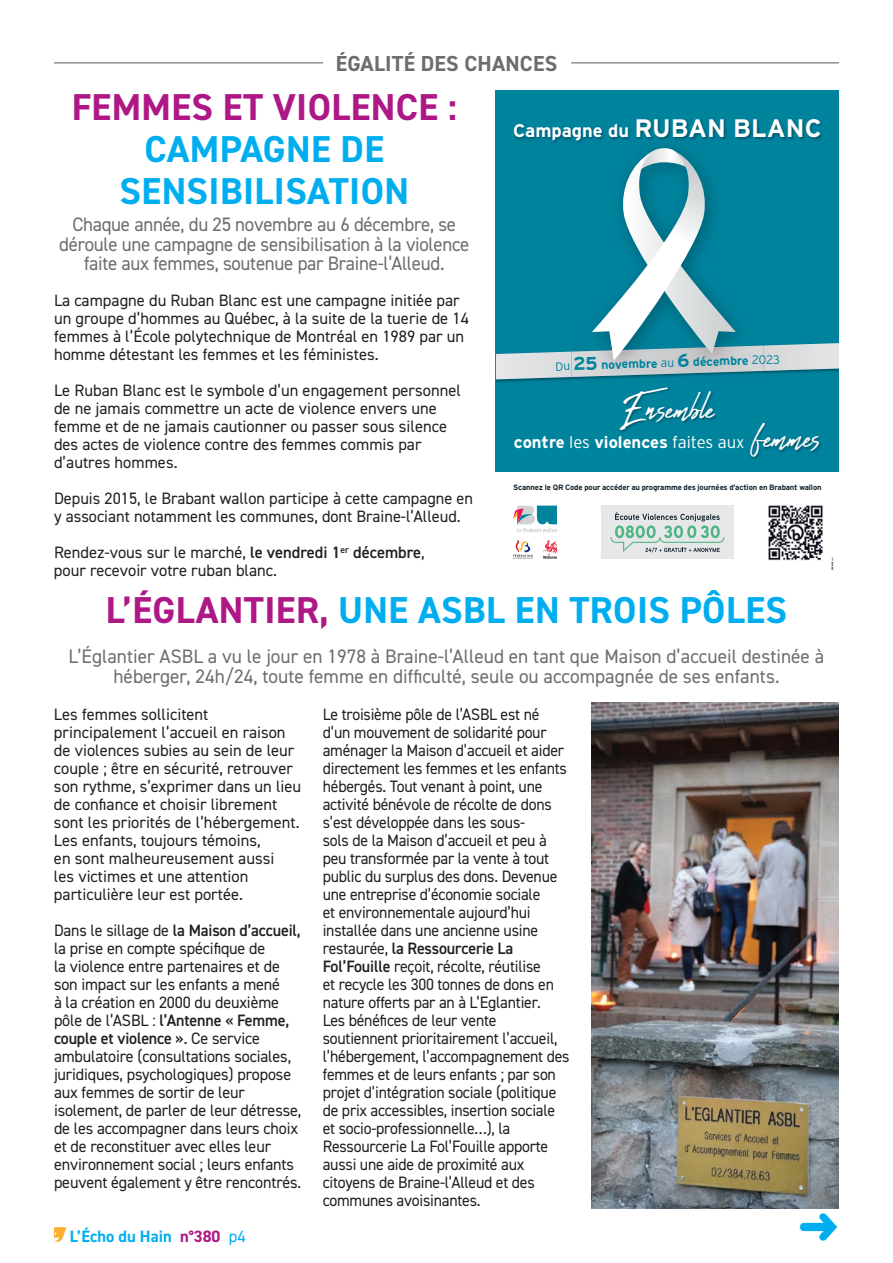
<style>
.page{position:relative;width:893px;height:1263px;background:#fff}
.page>*{position:absolute;margin:0;border:0;box-sizing:border-box;transform-origin:0 0}
.t1{font:48.9px "Abuget";color:#fff}
.t2{font:700 37.5px/42px "DIN2014";letter-spacing:.01em;color:#00aeef;text-align:center}
.t3{font:700 37.5px "DIN2014";letter-spacing:.01em;color:#ae1786}
.t4{font:700 21.75px "DIN2014";letter-spacing:.01em;color:#6c6d70}
.t5{font:19.5px/19.5px "DIN2014";color:#6c6d70;text-align:center}
.t6{font:700 18.3px "Interstate";color:#fff}
.t7{font:700 16.65px "Interstate";color:#fff}
.t8{font:16.5px/18px "DIN2014";letter-spacing:-.01em;color:#231f20}
.t9{font:16.5px/18px "DIN2014";letter-spacing:-.01em;color:#231f20;scale:.96 1}
.t10{font:700 16.5px "DIN2014";color:#00aeef}
.t11{font:700 12.15px "Interstate";color:#00839d}
.t12{font:700 7.8px "Interstate";letter-spacing:-.02em;color:#182731}
.t13{font:900 1.8px "Helvetica Neue LT Std";color:#182731}
.s1{font-weight:600}
.s2{font-size:25.2px}
.s3{font-weight:300}
.s4{font-size:18.3px}
.s5{color:#ae1786}
.s6{font-weight:400}
.s7{font-weight:500}
</style>
<div class="page">
<svg style="left:54px;top:1227px;width:12px;height:15px"></svg>
<hr style="left:54px;top:62px;width:785px;height:1px;background:#939598">
<hr style="left:54px;top:63px;width:785px;height:1px;background:#939598">
<div style="left:323px;top:54px;width:247px;height:17px;background:#fff"></div>
<img style="left:591px;top:702px;width:248px;height:507px">
<div style="left:601px;top:506px;width:133px;height:53px;background:#e6e7e9"></div>
<div style="left:496px;top:91px;width:343px;height:381px;background:#00839d"></div>
<img style="left:496px;top:379px;width:76px;height:4px">
<svg style="left:513px;top:506px;width:44px;height:26px"></svg>
<svg style="left:513px;top:540px;width:20px;height:19px"></svg>
<svg style="left:543px;top:540px;width:14px;height:19px"></svg>
<svg style="left:496px;top:148px;width:343px;height:231px"></svg>
<img style="left:514px;top:119px;width:308px;height:24px">
<img style="left:750px;top:423px;width:71px;height:36px">
<img style="left:620px;top:387px;width:97px;height:45px">
<svg style="left:610px;top:512px;width:114px;height:40px"></svg>
<img style="left:768px;top:505px;width:55px;height:56px">
<h3 class="t4" style="left:336px;top:49px;width:223px">ÉGALITÉ DES CHANCES</h3>
<h2 class="t3" style="left:72px;top:82px;width:387px">FEMMES ET VIOLENCE :</h2>
<h2 class="t2" style="left:120px;top:128px;width:291px">CAMPAGNE DE<br>SENSIBILISATION</h2>
<p class="t5" style="left:59px;top:214px;width:412px">Chaque année, du 25 novembre au 6 décembre, se déroule une campagne de sensibilisation à la violence faite aux femmes, soutenue par Braine-l’Alleud.</p>
<p class="t8" style="left:54px;top:291px;width:416px">La campagne du Ruban Blanc est une campagne initiée par un groupe d’hommes au Québec, à la suite de la tuerie de 14 femmes à l’École polytechnique de Montréal en 1989 par un homme détestant les femmes et les féministes.</p>
<p class="t8" style="left:54px;top:381px;width:408px">Le Ruban Blanc est le symbole d’un engagement personnel de ne jamais commettre un acte de violence envers une femme et de ne jamais cautionner ou passer sous silence des actes de violence contre des femmes commis par d’autres hommes.</p>
<p class="t8" style="left:54px;top:489px;width:421px">Depuis 2015, le Brabant wallon participe à cette campagne en y associant notamment les communes, dont Braine-l’Alleud.</p>
<p class="t8" style="left:54px;top:543px;width:372px">Rendez-vous sur le marché, <span class="s1">le vendredi 1</span><sup>er</sup> <span class="s1">décembre</span>, pour recevoir votre ruban blanc.</p>
<p class="t6" style="left:513px;top:120px;width:310px">Campagne du <span class="s2">RUBAN BLANC</span></p>
<p class="t11" style="left:555px;top:360px;width:226px;rotate:-2deg"><span class="s3">Du</span> <span class="s4">25</span> novembre <span class="s3">au</span> <span class="s4">6</span> décembre <span class="s3">2023</span></p>
<h1 class="t1" style="left:621px;top:380px;width:96px">Ensemble</h1>
<h1 class="t1" style="left:753px;top:410px;width:69px">femmes</h1>
<p class="t7" style="left:514px;top:432px;width:232px">contre <span class="s3">les</span> violences <span class="s3">faites aux</span></p>
<p class="t12" style="left:513px;top:483px;width:310px">Scannez le QR Code pour accéder au programme des journées d’action en Brabant wallon</p>
<h2 class="t2" style="left:106px;top:589px;width:683px"><span class="s5">L’ÉGLANTIER,</span> UNE ASBL EN TROIS PÔLES</h2>
<p class="t5" style="left:69px;top:646px;width:757px">L’Églantier ASBL a vu le jour en 1978 à Braine-l’Alleud en tant que Maison d’accueil destinée à héberger, 24h/24, toute femme en difficulté, seule ou accompagnée de ses enfants.</p>
<p class="t8" style="left:54px;top:705px;width:249px">Les femmes sollicitent principalement l’accueil en raison de violences subies au sein de leur couple ; être en sécurité, retrouver son rythme, s’exprimer dans un lieu de confiance et choisir librement sont les priorités de l’hébergement.<br>Les enfants, toujours témoins,<br>en sont malheureusement aussi<br>les victimes et une attention particulière leur est portée.</p>
<p class="t8" style="left:54px;top:921px;width:249px">Dans le sillage de <span class="s1">la Maison d’accueil, </span>la prise en compte spécifique de<br>la violence entre partenaires et de son impact sur les enfants a mené<br>à la création en 2000 du deuxième pôle de l’ASBL : <span class="s1">l’Antenne « Femme, couple et violence »</span>. Ce service ambulatoire (consultations sociales, juridiques, psychologiques) propose aux femmes de sortir de leur isolement, de parler de leur détresse, de les accompagner dans leurs choix et de reconstituer avec elles leur environnement social ; leurs enfants peuvent également y être rencontrés.</p>
<p class="t10" style="left:70px;top:1225px;width:177px">L’Écho du Hain <span class="s5">n°380</span> <span class="s6">p4</span></p>
<p class="t9" style="left:323px;top:705px;width:259px">Le troisième pôle de l’ASBL est né d’un mouvement de solidarité pour aménager la Maison d’accueil et aider directement les femmes et les enfants hébergés. Tout venant à point, une activité bénévole de récolte de dons s’est développée dans les sous-<br>sols de la Maison d’accueil et peu à peu transformée par la vente à tout public du surplus des dons. Devenue une entreprise d’économie sociale<br>et environnementale aujourd’hui installée dans une ancienne usine restaurée, <span class="s1">la Ressourcerie La Fol’Fouille</span> reçoit, récolte, réutilise<br>et recycle les 300 tonnes de dons en nature offerts par an à L’Eglantier.<br>Les bénéfices de leur vente soutiennent prioritairement l’accueil, l’hébergement, l’accompagnement des femmes et de leurs enfants ; par son projet d’intégration sociale (politique de prix accessibles, insertion sociale et socio-professionnelle…), la Ressourcerie La Fol’Fouille apporte aussi une aide de proximité aux citoyens de Braine-l’Alleud et des communes avoisinantes.</p>
<p class="t13" style="left:831px;top:570px;width:14px;rotate:-90deg">PRPRINT<span class="s7">.com</span></p>
</div>
